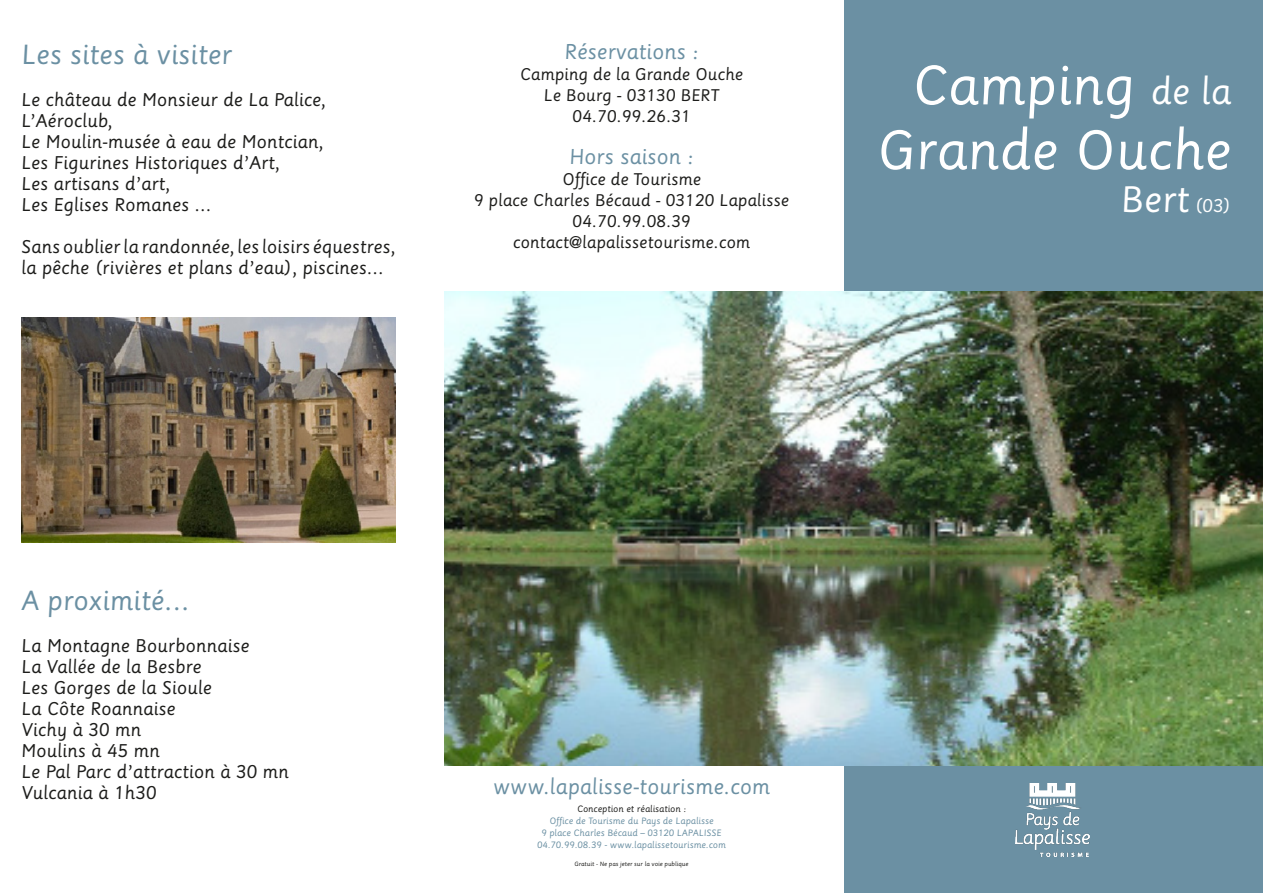
<style>
.page{position:relative;width:1263px;height:893px;background:#fff}
.page>*{position:absolute;margin:0;border:0;box-sizing:border-box;transform-origin:0 0}
.t1{font:54px/64.8px "Sassoon Primary";color:#fff;text-align:right}
.t2{font:36px "Sassoon Primary";color:#fff}
.t3{font:27px "Sassoon Primary";color:#6b90a3}
.t4{font:21px "Sassoon Primary";color:#6b90a3}
.t5{font:18px "Sassoon Primary";color:#1d1d1b}
.t6{font:16.5px "Sassoon Primary";color:#1d1d1b}
.t7{font:9px "Sassoon Primary";color:#6b90a3}
.t8{font:9px "Sassoon Primary";color:#1d1d1b}
.t9{font:6px "Sassoon Primary";color:#1d1d1b}
.s1{font-size:36px}
.s2{font-size:18px}
</style>
<div class="page">
<div style="left:844px;top:0;width:419px;height:893px;background:#6b90a3"></div>
<img style="left:444px;top:291px;width:819px;height:474px">
<img style="left:1015px;top:784px;width:74px;height:72px">
<img style="left:21px;top:318px;width:374px;height:224px">
<p class="t3" style="left:21px;top:39px;width:212px">Les sites à visiter</p>
<p class="t5" style="left:21px;top:89px;width:307px">Le château de Monsieur de La Palice,</p>
<p class="t5" style="left:21px;top:110px;width:94px">L’Aéroclub,</p>
<p class="t5" style="left:21px;top:131px;width:304px">Le Moulin-musée à eau de Montcian,</p>
<p class="t5" style="left:21px;top:152px;width:261px">Les Figurines Historiques d’Art,</p>
<p class="t5" style="left:21px;top:173px;width:151px">Les artisans d’art,</p>
<p class="t5" style="left:21px;top:194px;width:192px">Les Eglises Romanes ...</p>
<p class="t5" style="left:21px;top:236px;width:376px">Sans oublier la randonnée, les loisirs équestres,</p>
<p class="t5" style="left:21px;top:257px;width:364px">la pêche (rivières et plans d’eau), piscines...</p>
<p class="t4" style="left:564px;top:39px;width:136px">Réservations :</p>
<p class="t6" style="left:520px;top:65px;width:225px">Camping de la Grande Ouche</p>
<p class="t6" style="left:543px;top:86px;width:177px">Le Bourg - 03130 BERT</p>
<p class="t6" style="left:572px;top:107px;width:120px">04.70.99.26.31</p>
<p class="t4" style="left:569px;top:144px;width:126px">Hors saison :</p>
<p class="t6" style="left:562px;top:170px;width:140px">Office de Tourisme</p>
<p class="t6" style="left:474px;top:191px;width:316px">9 place Charles Bécaud - 03120 Lapalisse</p>
<p class="t6" style="left:572px;top:212px;width:120px">04.70.99.08.39</p>
<p class="t6" style="left:513px;top:233px;width:239px">contact@lapalissetourisme.com</p>
<p class="t1" style="left:877px;top:54px;width:356px">Camping <span class="s1">de la<br></span>Grande Ouche</p>
<p class="t2" style="left:1120px;top:179px;width:112px">Bert <span class="s2">(03)</span></p>
<p class="t3" style="left:21px;top:585px;width:170px">A proximité...</p>
<p class="t5" style="left:21px;top:635px;width:230px">La Montagne Bourbonnaise</p>
<p class="t5" style="left:21px;top:656px;width:182px">La Vallée de la Besbre</p>
<p class="t5" style="left:21px;top:677px;width:192px">Les Gorges de la Sioule</p>
<p class="t5" style="left:21px;top:698px;width:156px">La Côte Roannaise</p>
<p class="t5" style="left:21px;top:719px;width:121px">Vichy à 30 mn</p>
<p class="t5" style="left:21px;top:740px;width:140px">Moulins à 45 mn</p>
<p class="t5" style="left:21px;top:761px;width:269px">Le Pal Parc d’attraction à 30 mn</p>
<p class="t5" style="left:21px;top:782px;width:137px">Vulcania à 1h30</p>
<p class="t4" style="left:493px;top:774px;width:279px">www.lapalisse-tourisme.com</p>
<p class="t8" style="left:577px;top:803px;width:111px">Conception et réalisation :</p>
<p class="t7" style="left:549px;top:815px;width:166px">Office de Tourisme du Pays de Lapalisse</p>
<p class="t7" style="left:541px;top:827px;width:182px">9 place Charles Bécaud – 03120 LAPALISSE</p>
<p class="t7" style="left:537px;top:839px;width:190px">04.70.99.08.39 - www.lapalissetourisme.com</p>
<p class="t9" style="left:575px;top:860px;width:115px">Gratuit - Ne pas jeter sur la voie publique</p>
</div>
